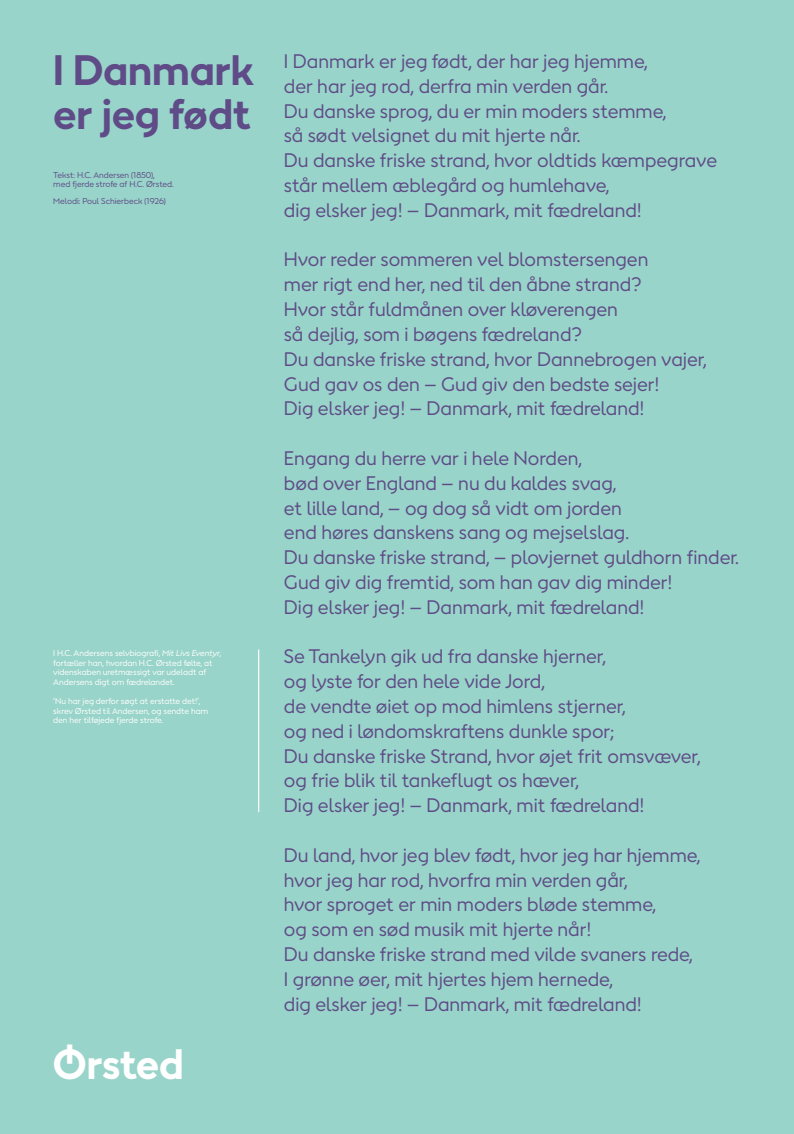
<style>
.page{position:relative;width:794px;height:1134px;background:#98d4c9}
.page>*{position:absolute;margin:0;border:0;box-sizing:border-box;transform-origin:0 0}
.t1{font:700 40px/44px "Orsted Sans";color:#5f4b87}
.t2{font:18.4px/24.8px "Orsted Sans";color:#5f4b87}
.t3{font:8px/9.6px "Orsted Sans";color:#fff}
.t4{font:8px/8.8px "Orsted Sans";color:#5f4b87}
.s1{font-style:italic}
</style>
<div class="page">
<hr style="left:258px;top:650px;width:1px;height:162px;background:#fff">
<h1 class="t1" style="left:53px;top:49px;width:202px">I Danmark er jeg født</h1>
<p class="t4" style="left:53px;top:170px;width:122px">Tekst: H.C. Andersen (1850), med fjerde strofe af H.C. Ørsted.</p>
<p class="t4" style="left:53px;top:197px;width:114px">Melodi: Poul Schierbeck (1926)</p>
<p class="t3" style="left:53px;top:648px;width:170px">I H.C. Andersens selvbiografi, <span class="s1">Mit Livs Eventyr</span>, fortæller han, hvordan H.C. Ørsted følte, at videnskaben uretmæssigt var udeladt af Andersens digt om fædrelandet.</p>
<p class="t3" style="left:53px;top:696px;width:156px">‘Nu har jeg derfor søgt at erstatte det!’, skrev Ørsted til Andersen, og sendte ham den her tilføjede fjerde strofe.</p>
<p class="t2" style="left:284px;top:49px;width:434px">I Danmark er jeg født, der har jeg hjemme,<br>der har jeg rod, derfra min verden går.<br>Du danske sprog, du er min moders stemme,<br>så sødt velsignet du mit hjerte når.<br>Du danske friske strand, hvor oldtids kæmpegrave står mellem æblegård og humlehave,<br>dig elsker jeg! – Danmark, mit fædreland!</p>
<p class="t2" style="left:284px;top:247px;width:424px">Hvor reder sommeren vel blomstersengen<br>mer rigt end her, ned til den åbne strand?<br>Hvor står fuldmånen over kløverengen<br>så dejlig, som i bøgens fædreland?<br>Du danske friske strand, hvor Dannebrogen vajer, Gud gav os den – Gud giv den bedste sejer!<br>Dig elsker jeg! – Danmark, mit fædreland!</p>
<p class="t2" style="left:284px;top:446px;width:456px">Engang du herre var i hele Norden,<br>bød over England – nu du kaldes svag,<br>et lille land, – og dog så vidt om jorden<br>end høres danskens sang og mejselslag.<br>Du danske friske strand, – plovjernet guldhorn finder.<br>Gud giv dig fremtid, som han gav dig minder!<br>Dig elsker jeg! – Danmark, mit fædreland!</p>
<p class="t2" style="left:284px;top:644px;width:418px">Se Tankelyn gik ud fra danske hjerner,<br>og lyste for den hele vide Jord,<br>de vendte øiet op mod himlens stjerner,<br>og ned i løndomskraftens dunkle spor;<br>Du danske friske Strand, hvor øjet frit omsvæver, og frie blik til tankeflugt os hæver,<br>Dig elsker jeg! – Danmark, mit fædreland!</p>
<p class="t2" style="left:284px;top:842px;width:418px">Du land, hvor jeg blev født, hvor jeg har hjemme, hvor jeg har rod, hvorfra min verden går,<br>hvor sproget er min moders bløde stemme,<br>og som en sød musik mit hjerte når!<br>Du danske friske strand med vilde svaners rede, I grønne øer, mit hjertes hjem hernede,<br>dig elsker jeg! – Danmark, mit fædreland!</p>
</div>
